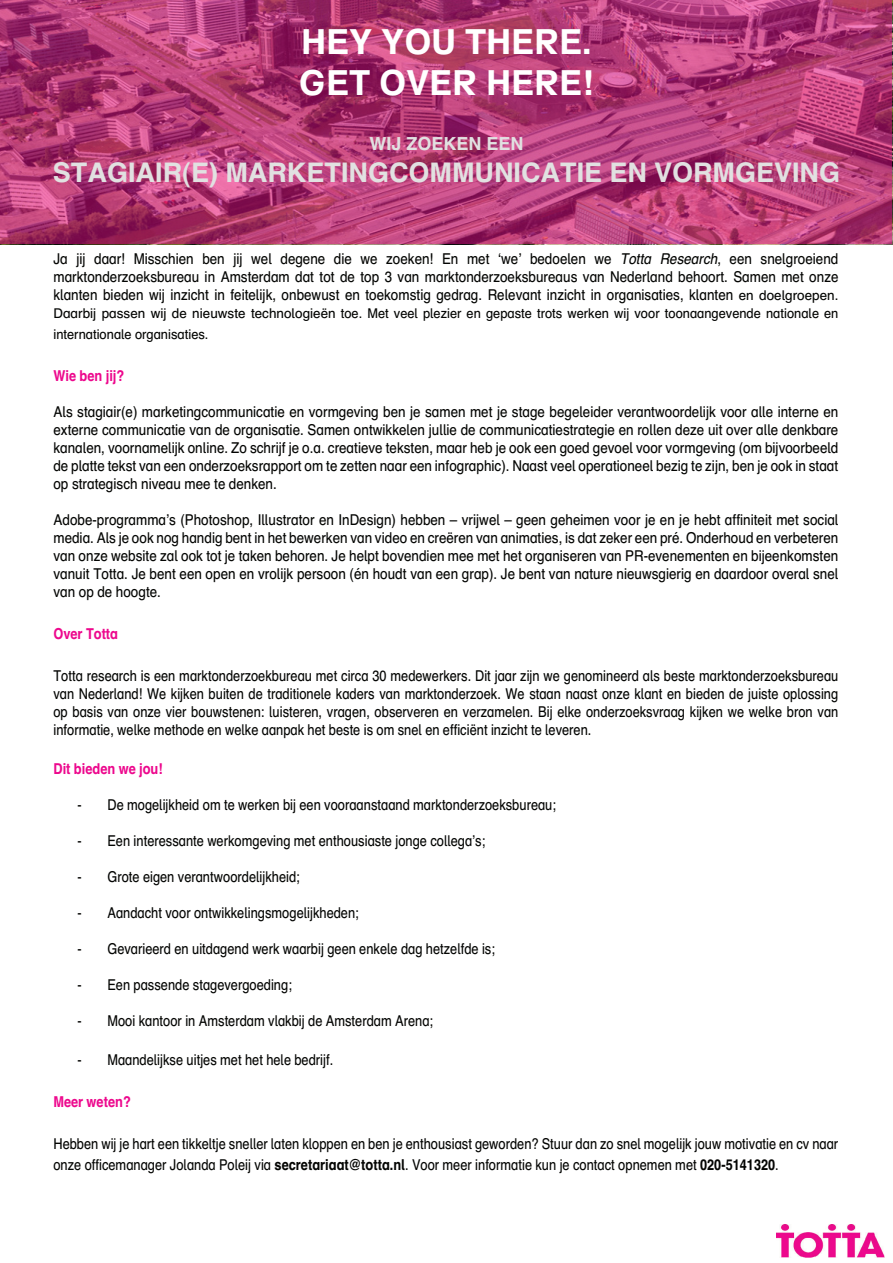
<style>
.page{position:relative;width:893px;height:1263px;background:#fff}
.page>*{position:absolute;margin:0;border:0;box-sizing:border-box;transform-origin:0 0}
.t1{font:700 34.5px/41.4px "Schulbuch Sued";color:#fff}
.t2{font:700 27px "Schulbuch Nord";color:#e1e1e1}
.t3{font:700 18px "Schulbuch Nord";color:#e1e1e1}
.t4{font:15px/18px "Schulbuch Nord";color:#040503;text-align:justify;scale:.89 1}
.t5{font:15px/18px "Schulbuch Nord";color:#040503;text-align:justify;scale:.85 1}
.t6{font:700 15px "Schulbuch Nord";color:#ed088d;scale:.85 1}
.t7{font:13.5px/21px "Schulbuch Nord";color:#040503}
.s1{font-style:italic}
.s2{font-size:13.5px}
.s3{font-weight:700}
</style>
<div class="page">
<svg style="left:0;top:0;width:892px;height:244px;background:#b23b74"></svg>
<img style="left:776px;top:1224px;width:108px;height:33px">
<h1 class="t1" style="left:299px;top:20px;width:296px">HEY YOU THERE.<br>GET OVER HERE!</h1>
<p class="t3" style="left:370px;top:132px;width:155px">WIJ ZOEKEN EEN</p>
<h2 class="t2" style="left:53px;top:155px;width:789px">STAGIAIR(E) MARKETINGCOMMUNICATIE EN VORMGEVING</h2>
<p class="t4" style="left:53px;top:250px;width:883px">Ja jij daar! Misschien ben jij wel degene die we zoeken! En met ‘we’ bedoelen we <span class="s1">Totta Research</span>, een snelgroeiend marktonderzoeksbureau in Amsterdam dat tot de top 3 van marktonderzoeksbureaus van Nederland behoort. Samen met onze klanten bieden wij inzicht in feitelijk, onbewust en toekomstig gedrag. Relevant inzicht in organisaties, klanten <span class="s2">en doelgroepen.</span></p>
<p class="t7" style="left:53px;top:303px;width:786px">Daarbij passen wij de nieuwste technologieën toe. Met veel plezier en gepaste trots werken wij voor toonaangevende nationale en internationale organisaties.</p>
<p class="t6" style="left:53px;top:366px;width:85px">Wie ben jij?</p>
<p class="t4" style="left:53px;top:403px;width:883px">Als stagiair(e) marketingcommunicatie en vormgeving ben je samen met je stage begeleider verantwoordelijk voor alle interne en externe communicatie van de organisatie. Samen ontwikkelen jullie de communicatiestrategie en rollen deze uit over alle denkbare kanalen, voornamelijk online. Zo schrijf je o.a. creatieve teksten, maar heb je ook een goed gevoel voor vormgeving (om bijvoorbeeld de platte tekst van een onderzoeksrapport om te zetten naar een infographic). Naast veel operationeel bezig te zijn, ben je ook in staat op strategisch niveau mee te denken.</p>
<p class="t4" style="left:53px;top:511px;width:884px">Adobe-programma’s (Photoshop, Illustrator en InDesign) hebben – vrijwel – geen geheimen voor je en je hebt affiniteit met social media. Als je ook nog handig bent in het bewerken van video en creëren van animaties, is dat zeker een pré. Onderhoud en verbeteren van onze website zal ook tot je taken behoren. Je helpt bovendien mee met het organiseren van PR-evenementen en bijeenkomsten vanuit Totta. Je bent een open en vrolijk persoon (én houdt van een grap). Je bent van nature nieuwsgierig en daardoor overal snel van op de hoogte.</p>
<p class="t6" style="left:53px;top:624px;width:78px">Over Totta</p>
<p class="t5" style="left:53px;top:667px;width:925px">Totta research is een marktonderzoekbureau met circa 30 medewerkers. Dit jaar zijn we genomineerd als beste marktonderzoeksbureau van Nederland! We kijken buiten de traditionele kaders van marktonderzoek. We staan naast onze klant en bieden de juiste oplossing op basis van onze vier bouwstenen: luisteren, vragen, observeren en verzamelen. Bij elke onderzoeksvraag kijken we welke bron van informatie, welke methode en welke aanpak het beste is om snel en efficiënt inzicht te leveren.</p>
<p class="t6" style="left:53px;top:759px;width:130px">Dit bieden we jou!</p>
<p class="t5" style="left:77px;top:796px;width:565px">- De mogelijkheid om te werken bij een vooraanstaand marktonderzoeksbureau;</p>
<p class="t5" style="left:77px;top:832px;width:481px">- Een interessante werkomgeving met enthousiaste jonge collega’s;</p>
<p class="t5" style="left:77px;top:868px;width:263px">- Grote eigen verantwoordelijkheid;</p>
<p class="t5" style="left:77px;top:904px;width:333px">- Aandacht voor ontwikkelingsmogelijkheden;</p>
<p class="t5" style="left:77px;top:940px;width:493px">- Gevarieerd en uitdagend werk waarbij geen enkele dag hetzelfde is;</p>
<p class="t5" style="left:77px;top:976px;width:254px">- Een passende stagevergoeding;</p>
<p class="t5" style="left:77px;top:1012px;width:420px">- Mooi kantoor in Amsterdam vlakbij de Amsterdam Arena;</p>
<p class="t5" style="left:77px;top:1051px;width:303px">- Maandelijkse uitjes met het hele bedrijf.</p>
<p class="t6" style="left:53px;top:1092px;width:93px">Meer weten?</p>
<p class="t5" style="left:53px;top:1133px;width:925px;line-height:21px">Hebben wij je hart een tikkeltje sneller laten kloppen en ben je enthousiast geworden? Stuur dan zo snel mogelijk jouw motivatie en cv naar onze officemanager Jolanda Poleij via <span class="s3">secretariaat@totta.nl</span>. Voor meer informatie kun je contact opnemen met <span class="s3">020-5141320</span>.</p>
</div>
